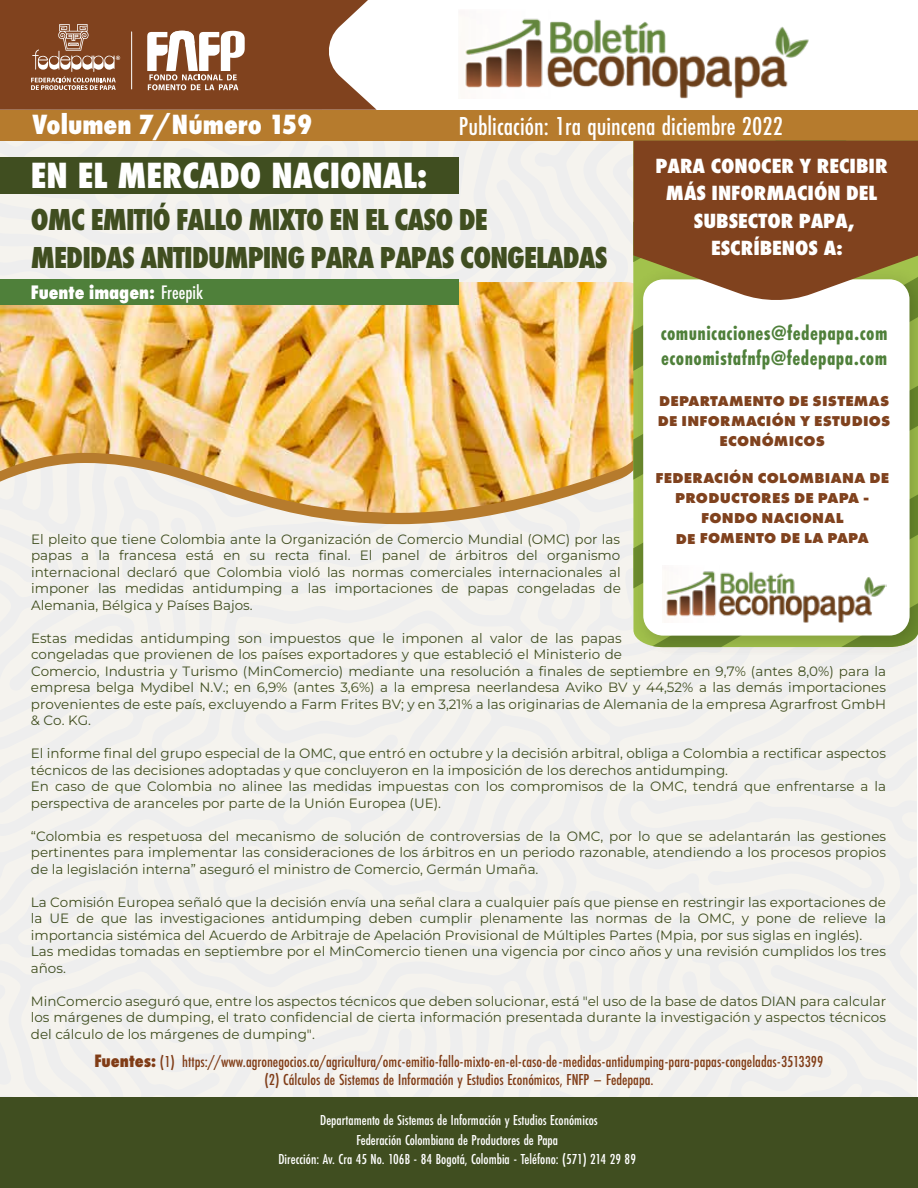
<style>
.page{position:relative;width:918px;height:1188px;background:#fff}
.page>*{position:absolute;margin:0;border:0;box-sizing:border-box;transform-origin:0 0}
.t1{font:800 condensed 33.6px "Futura";color:#fff}
.t2{font:800 31.5px/37.2px "Futura PT Cond";letter-spacing:-.025em;color:#404e20}
.t3{font:800 28.95px "Futura PT Cond";color:#fff}
.t4{font:500 27px "Futura PT Cond";color:#fff}
.t5{font:700 21.45px/25.2px "Futura PT Cond";letter-spacing:.02em;color:#4f803a}
.t6{font:800 21.3px/27.2px "Futura PT Cond";color:#fff;text-align:center;scale:1.11 1}
.t7{font:800 20.25px "Futura PT Cond";color:#fff}
.t8{font:500 16.5px/18px "Futura PT Cond";color:#803c16;text-align:center}
.t9{font:500 15px "Futura PT Cond";color:#fff}
.t10{font:800 14.85px/20.1px "Futura PT";letter-spacing:.02em;color:#80421e;text-align:center}
.t11{font:100 13.5px/16.5px "Montserrat";color:#404e20;text-align:justify}
.s1{font-weight:500}
.s2{font-family:"Futura";font-weight:800;font-stretch:condensed}
</style>
<div class="page">
<div style="left:0;top:524px;width:917px;height:574px;background:#f5f3ee"></div>
<div style="left:116px;top:944px;width:801px;height:154px;background:#f5f3ee"></div>
<div style="left:377px;top:140px;width:198px;height:142px;background:#f4f3ee"></div>
<div style="left:0;top:665px;width:174px;height:151px;background:#f5f3ee"></div>
<div style="left:768px;top:964px;width:149px;height:106px;background:#f5f3ee"></div>
<div style="left:764px;top:715px;width:153px;height:127px;background:#f5f3ee"></div>
<svg style="left:392px;top:1028px;width:21px;height:59px"></svg>
<div style="left:0;top:524px;width:162px;height:179px;background:#f4f3ee"></div>
<div style="left:245px;top:528px;width:168px;height:40px;background:#f3f2ee"></div>
<div style="left:47px;top:888px;width:64px;height:40px;background:#f5f3ee"></div>
<div style="left:0;top:1098px;width:918px;height:90px;background:#404e20"></div>
<div style="left:0;top:110px;width:918px;height:30px;background:#b67b2d"></div>
<div style="left:0;top:157px;width:459px;height:37px;background:#404e20"></div>
<svg style="left:0;top:513px;width:622px;height:11px;fill:#f1f0ee"></svg>
<img style="left:0;top:282px;width:622px;height:231px">
<img style="left:622px;top:258px;width:296px;height:408px">
<div style="left:643px;top:279px;width:267px;height:357px;background:#fff;border-radius:20px"></div>
<svg style="left:633px;top:140px;width:285px;height:162px;fill:#80421e"></svg>
<img style="left:666px;top:571px;width:220px;height:51px">
<img style="left:465px;top:18px;width:344px;height:81px">
<svg style="left:0;top:0;width:377px;height:350px"></svg>
<div style="left:0;top:280px;width:459px;height:25px;background:#4f803a"></div>
<h3 class="t3" style="left:33px;top:108px;width:281px">Volumen 7/Número 159</h3>
<h3 class="t4" style="left:459px;top:110px;width:326px">Publicación: 1ra quincena diciembre 2022</h3>
<h1 class="t1" style="left:31px;top:152px;width:398px">EN EL MERCADO NACIONAL:</h1>
<h3 class="t6" style="left:656px;top:153px;width:210px">PARA CONOCER Y RECIBIR<br>MÁS INFORMACIÓN DEL<br>SUBSECTOR PAPA,<br>ESCRÍBENOS A:</h3>
<h2 class="t2" style="left:31px;top:201px;width:578px">OMC EMITIÓ FALLO MIXTO EN EL CASO DE<br>MEDIDAS ANTIDUMPING PARA PAPAS CONGELADAS</h2>
<h3 class="t7" style="left:31px;top:281px;width:174px">Fuente imagen: <span class="s1">Freepik</span></h3>
<h3 class="t5" style="left:661px;top:320px;width:228px">comunicaciones@fedepapa.com economistafnfp@fedepapa.com</h3>
<p class="t10" style="left:658px;top:391px;width:234px">DEPARTAMENTO DE SISTEMAS<br>DE INFORMACIÓN Y ESTUDIOS<br>ECONÓMICOS</p>
<p class="t10" style="left:655px;top:468px;width:235px">FEDERACIÓN COLOMBIANA DE<br>PRODUCTORES DE PAPA -<br>FONDO NACIONAL<br>DE FOMENTO DE LA PAPA</p>
<p class="t11" style="left:31px;top:530px;width:591px">El pleito que tiene Colombia ante la Organización de Comercio Mundial (OMC) por las papas a la francesa está en su recta final. El panel de árbitros del organismo internacional declaró que Colombia violó las normas comerciales internacionales al imponer las medidas antidumping a las importaciones de papas congeladas de Alemania, Bélgica y Países Bajos.</p>
<p class="t11" style="left:31px;top:629px;width:857px;text-align:left">Estas medidas antidumping son impuestos que le imponen al valor de las papas<br>congeladas que provienen de los países exportadores y que estableció el Ministerio de<br>Comercio, Industria y Turismo (MinComercio) mediante una resolución a finales de septiembre en 9,7% (antes 8,0%) para la empresa belga Mydibel N.V.; en 6,9% (antes 3,6%) a la empresa neerlandesa Aviko BV y 44,52% a las demás importaciones provenientes de este país, excluyendo a Farm Frites BV; y en 3,21% a las originarias de Alemania de la empresa Agrarfrost GmbH &amp; Co. KG.</p>
<p class="t11" style="left:31px;top:745px;width:857px;text-align:left">El informe final del grupo especial de la OMC, que entró en octubre y la decisión arbitral, obliga a Colombia a rectificar aspectos técnicos de las decisiones adoptadas y que concluyeron en la imposición de los derechos antidumping.<br>En caso de que Colombia no alinee las medidas impuestas con los compromisos de la OMC, tendrá que enfrentarse a la perspectiva de aranceles por parte de la Unión Europea (UE).</p>
<p class="t11" style="left:31px;top:827px;width:857px">“Colombia es respetuosa del mecanismo de solución de controversias de la OMC, por lo que se adelantarán las gestiones pertinentes para implementar las consideraciones de los árbitros en un periodo razonable, atendiendo a los procesos propios de la legislación interna” aseguró el ministro de Comercio, Germán Umaña.</p>
<p class="t11" style="left:31px;top:893px;width:857px;text-align:left">La Comisión Europea señaló que la decisión envía una señal clara a cualquier país que piense en restringir las exportaciones de la UE de que las investigaciones antidumping deben cumplir plenamente las normas de la OMC, y pone de relieve la importancia sistémica del Acuerdo de Arbitraje de Apelación Provisional de Múltiples Partes (Mpia, por sus siglas en inglés).<br>Las medidas tomadas en septiembre por el MinComercio tienen una vigencia por cinco años y una revisión cumplidos los tres años.</p>
<p class="t11" style="left:31px;top:992px;width:857px">MinComercio aseguró que, entre los aspectos técnicos que deben solucionar, está "el uso de la base de datos DIAN para calcular los márgenes de dumping, el trato confidencial de cierta información presentada durante la investigación y aspectos técnicos del cálculo de los márgenes de dumping".</p>
<p class="t8" style="left:95px;top:1053px;width:730px"><span class="s2">Fuentes:</span> (1) https://www.agronegocios.co/agricultura/omc-emitio-fallo-mixto-en-el-caso-de-medidas-antidumping-para-papas-congeladas-3513399 (2) Cálculos de Sistemas de Información y Estudios Económicos, FNFP – Fedepapa.</p>
<p class="t9" style="left:320px;top:1112px;width:279px">Departamento de Sistemas de Información y Estudios Económicos</p>
<p class="t9" style="left:278px;top:1150px;width:359px">Dirección: Av. Cra 45 No. 106B - 84 Bogotá, Colombia - Teléfono: (571) 214 29 89</p>
<p class="t9" style="left:356px;top:1131px;width:203px">Federación Colombiana de Productores de Papa</p>
</div>
